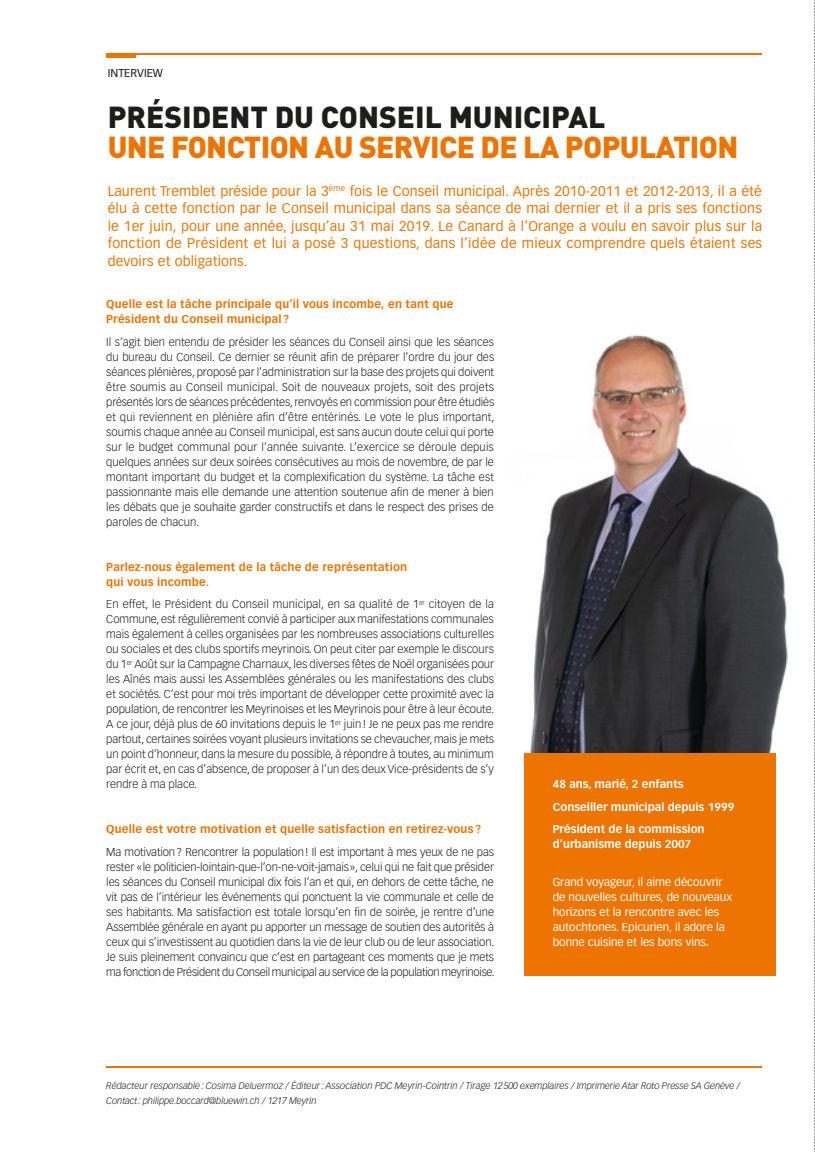
<style>
.page{position:relative;width:815px;height:1152px;background:#fff}
.page>*{position:absolute;margin:0;border:0;box-sizing:border-box;transform-origin:0 0}
.t1{font:900 30px "DIN";letter-spacing:-.02em;color:#ee7402}
.t2{font:900 30px "DIN";color:#1d1d1b}
.t3{font:13.75px/17.5px "Vectora LT Std";letter-spacing:.02em;color:#ee7402;text-align:justify}
.t4{font:300 11.25px/15px "Vectora LT Std";color:#1d1d1b;text-align:justify}
.t5{font:700 11.25px/15px "Vectora LT Std";letter-spacing:.015em;color:#ee7402}
.t6{font:11.25px/15px "Vectora LT Std";color:#fff}
.t7{font:700 11.25px/22.5px "Vectora LT Std";color:#fff}
.t8{font:11.25px "Vectora LT Std";color:#1d1d1b}
.t9{font:italic 300 9.38px/15px "Vectora LT Std";letter-spacing:-.01em;color:#1d1d1b}
.s1{font-weight:700}
</style>
<div class="page">
<hr style="left:106px;top:53px;width:656px;height:2px;background:#ee7402">
<hr style="left:106px;top:53px;width:30px;height:4px;background:#ee7402">
<hr style="left:106px;top:1066px;width:656px;height:1px;background:#ee7402">
<img style="left:530px;top:334px;width:258px;height:419px">
<div style="left:524px;top:753px;width:252px;height:223px;background:#ee7402"></div>
<svg style="left:814px;top:0;width:1px;height:1152px"></svg>
<p class="t8" style="left:108px;top:66px;width:57px">INTERVIEW</p>
<h1 class="t2" style="left:108px;top:97px;width:499px">PRÉSIDENT DU CONSEIL MUNICIPAL</h1>
<h1 class="t1" style="left:108px;top:127px;width:632px">UNE FONCTION AU SERVICE DE LA POPULATION</h1>
<p class="t3" style="left:108px;top:182px;width:656px">Laurent Tremblet préside pour la 3<sup>ème</sup> fois le Conseil municipal. Après 2010-2011 et 2012-2013, il a été élu à cette fonction par le Conseil municipal dans sa séance de mai dernier et il a pris ses fonctions le 1er juin, pour une année, jusqu’au 31 mai 2019. Le Canard à l’Orange a voulu en savoir plus sur la fonction de Président et lui a posé 3 questions, dans l’idée de mieux comprendre quels étaient ses devoirs et obligations.</p>
<p class="t5" style="left:106px;top:297px;width:349px">Quelle est la tâche principale qu’il vous incombe, en tant que<br>Président du Conseil municipal ?</p>
<p class="t4" style="left:106px;top:334px;width:390px">Il s’agit bien entendu de présider les séances du Conseil ainsi que les séances du bureau du Conseil. Ce dernier se réunit afin de préparer l’ordre du jour des séances plénières, proposé par l’administration sur la base des projets qui doivent être soumis au Conseil municipal. Soit de nouveaux projets, soit des projets présentés lors de séances précédentes, renvoyés en commission pour être étudiés et qui reviennent en plénière afin d’être entérinés. Le vote le plus important, soumis chaque année au Conseil municipal, est sans aucun doute celui qui porte sur le budget communal pour l’année suivante. L’exercice se déroule depuis quelques années sur deux soirées consécutives au mois de novembre, de par le montant important du budget et la complexification du système. La tâche est passionnante mais elle demande une attention soutenue afin de mener à bien les débats que je souhaite garder constructifs et dans le respect des prises de paroles de chacun.</p>
<p class="t5" style="left:106px;top:559px;width:302px">Parlez-nous également de la tâche de représentation qui vous incombe.</p>
<p class="t4" style="left:106px;top:597px;width:389px">En effet, le Président du Conseil municipal, en sa qualité de 1<sup>er</sup> citoyen de la Commune, est régulièrement convié à participer aux manifestations communales mais également à celles organisées par les nombreuses associations culturelles ou sociales et des clubs sportifs meyrinois. On peut citer par exemple le discours du 1<sup>er</sup> Août sur la Campagne Charnaux, les diverses fêtes de Noël organisées pour les Aînés mais aussi les Assemblées générales ou les manifestations des clubs et sociétés. C’est pour moi très important de développer cette proximité avec la population, de rencontrer les Meyrinoises et les Meyrinois pour être à leur écoute.<br>A ce jour, déjà plus de 60 invitations depuis le 1<sup>er</sup> juin! Je ne peux pas me rendre partout, certaines soirées voyant plusieurs invitations se chevaucher, mais je mets un point d’honneur, dans la mesure du possible, à répondre à toutes, au minimum par écrit et, en cas d’absence, de proposer à l’un des deux Vice-présidents de s’y rendre à ma place.</p>
<p class="t5" style="left:106px;top:822px;width:376px">Quelle est votre motivation et quelle satisfaction en retirez-vous ?</p>
<p class="t4" style="left:106px;top:844px;width:390px">Ma motivation? Rencontrer la population! Il est important à mes yeux de ne pas rester «le politicien-lointain-que-l’on-ne-voit-jamais», celui qui ne fait que présider les séances du Conseil municipal dix fois l’an et qui, en dehors de cette tâche, ne vit pas de l’intérieur les événements qui ponctuent la vie communale et celle de ses habitants. Ma satisfaction est totale lorsqu’en fin de soirée, je rentre d’une Assemblée générale en ayant pu apporter un message de soutien des autorités à ceux qui s’investissent au quotidien dans la vie de leur club ou de leur association.<br>Je suis pleinement convaincu que c’est en partageant ces moments que je mets ma fonction de Président du Conseil municipal au service de la population meyrinoise.</p>
<p class="t7" style="left:553px;top:773px;width:183px">48 ans, marié, 2 enfants<br>Conseiller municipal depuis 1999<br>Président de la commission</p>
<p class="t7" style="left:553px;top:833px;width:140px">d’urbanisme depuis 2007</p>
<p class="t6" style="left:553px;top:874px;width:181px">Grand voyageur, il aime découvrir de nouvelles cultures, de nouveaux horizons et la rencontre avec les autochtones. Epicurien, il adore la bonne cuisine et les bons vins<span class="s1">.</span></p>
<p class="t9" style="left:106px;top:1077px;width:635px">Rédacteur responsable: Cosima Deluermoz / Éditeur: Association PDC Meyrin-Cointrin / Tirage 12500 exemplaires / Imprimerie Atar Roto Presse SA Genève /<br>Contact: philippe.boccard@bluewin.ch / 1217 Meyrin</p>
</div>
